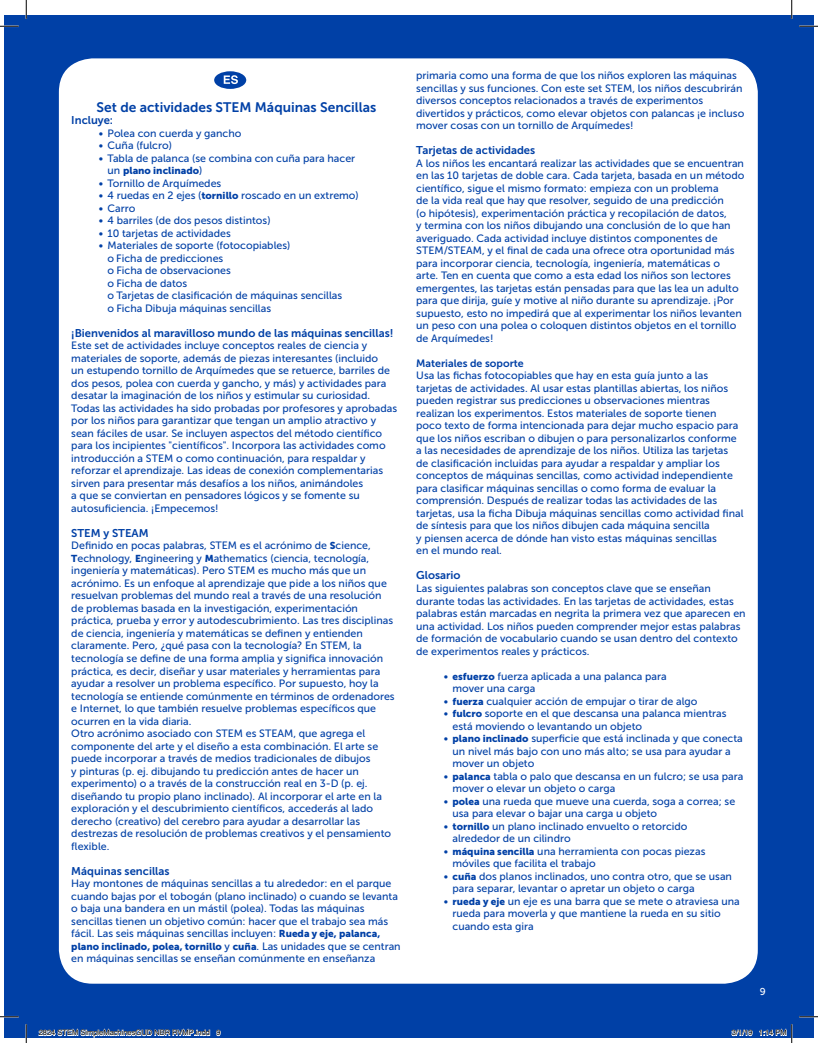
<style>
.page{position:relative;width:818px;height:1043px;background:#fff}
.page>*{position:absolute;margin:0;border:0;box-sizing:border-box;transform-origin:0 0}
.t1{font:13.75px "Museo Sans 700";color:#0040a6}
.t2{font:11.25px "Museo Sans 700";color:#0040a6}
.t3{font:10.62px/12.5px "Museo Sans 500";color:#0040a6}
.t4{font:10.62px "Museo Sans 700";color:#0040a6}
.t5{font:10px "Museo Sans 900";color:#0040a6}
.t6{font:10px "Museo Sans 500";color:#fff}
.t7{font:7.5px "Helvetica";color:#000}
.s1{font-family:"Museo Sans 500";font-size:10.62px}
.s2{font-family:"Museo Sans 900";font-size:10px}
</style>
<div class="page">
<div style="left:26px;top:15px;width:787px;height:1022px;background:#0040a6"></div>
<div style="left:59px;top:58px;width:698px;height:925px;background:#fff;border-radius:34px"></div>
<div style="left:4px;top:15px;width:22px;height:1022px;background:#0040a6"></div>
<div style="left:214px;top:71px;width:32px;height:18px;background:#0040a6;border-radius:50%"></div>
<svg style="left:224px;top:75px;width:14px;height:9px"></svg>
<svg style="left:0;top:25px;width:19px;height:2px"></svg>
<svg style="left:799px;top:25px;width:19px;height:2px"></svg>
<svg style="left:0;top:1015px;width:19px;height:2px"></svg>
<svg style="left:799px;top:1015px;width:19px;height:2px"></svg>
<svg style="left:25px;top:0;width:2px;height:19px"></svg>
<svg style="left:25px;top:1024px;width:2px;height:18px"></svg>
<svg style="left:790px;top:0;width:2px;height:19px"></svg>
<svg style="left:38px;top:1028px;width:172px;height:9px"></svg>
<svg style="left:216px;top:1029px;width:5px;height:7px"></svg>
<svg style="left:731px;top:1029px;width:21px;height:7px"></svg>
<svg style="left:759px;top:1024px;width:33px;height:18px"></svg>
<p class="t1" style="left:97px;top:99px;width:281px">Set de actividades STEM Máquinas Sencillas</p>
<p class="t2" style="left:71px;top:114px;width:43px">Incluye:</p>
<p class="t3" style="left:99px;top:127px;width:144px">• Polea con cuerda y gancho</p>
<p class="t3" style="left:99px;top:139px;width:75px">• Cuña (fulcro)</p>
<p class="t3" style="left:99px;top:152px;width:258px">• Tabla de palanca (se combina con cuña para hacer</p>
<p class="t5" style="left:108px;top:165px;width:96px"><span class="s1">un</span> plano inclinado<span class="s1">)</span></p>
<p class="t3" style="left:99px;top:177px;width:124px">• Tornillo de Arquímedes</p>
<p class="t3" style="left:99px;top:189px;width:261px">• 4 ruedas en 2 ejes (<span class="s2">tornillo</span> roscado en un extremo)</p>
<p class="t3" style="left:99px;top:202px;width:38px">• Carro</p>
<p class="t3" style="left:99px;top:214px;width:173px">• 4 barriles (de dos pesos distintos)</p>
<p class="t3" style="left:99px;top:227px;width:134px">• 10 tarjetas de actividades</p>
<p class="t3" style="left:108px;top:239px;width:236px;text-indent:-9px">• Materiales de soporte (fotocopiables)<br>o Ficha de predicciones<br>o Ficha de observaciones<br>o Ficha de datos<br>o Tarjetas de clasificación de máquinas sencillas o Ficha Dibuja máquinas sencillas</p>
<p class="t2" style="left:71px;top:327px;width:324px">¡Bienvenidos al maravilloso mundo de las máquinas sencillas!</p>
<p class="t3" style="left:71px;top:339px;width:327px">Este set de actividades incluye conceptos reales de ciencia y materiales de soporte, además de piezas interesantes (incluido<br>un estupendo tornillo de Arquímedes que se retuerce, barriles de dos pesos, polea con cuerda y gancho, y más) y actividades para desatar la imaginación de los niños y estimular su curiosidad.<br>Todas las actividades ha sido probadas por profesores y aprobadas por los niños para garantizar que tengan un amplio atractivo y sean fáciles de usar. Se incluyen aspectos del método científico para los incipientes "científicos". Incorpora las actividades como introducción a STEM o como continuación, para respaldar y reforzar el aprendizaje. Las ideas de conexión complementarias sirven para presentar más desafíos a los niños, animándoles<br>a que se conviertan en pensadores lógicos y se fomente su autosuficiencia. ¡Empecemos!</p>
<p class="t2" style="left:71px;top:527px;width:79px">STEM y STEAM</p>
<p class="t3" style="left:71px;top:539px;width:325px">Definido en pocas palabras, STEM es el acrónimo de <span class="s2">S</span>cience, <span class="s2">T</span>echnology, <span class="s2">E</span>ngineering y <span class="s2">M</span>athematics (ciencia, tecnología, ingeniería y matemáticas). Pero STEM es mucho más que un acrónimo. Es un enfoque al aprendizaje que pide a los niños que resuelvan problemas del mundo real a través de una resolución de problemas basada en la investigación, experimentación práctica, prueba y error y autodescubrimiento. Las tres disciplinas de ciencia, ingeniería y matemáticas se definen y entienden claramente. Pero, ¿qué pasa con la tecnología? En STEM, la tecnología se define de una forma amplia y significa innovación práctica, es decir, diseñar y usar materiales y herramientas para ayudar a resolver un problema específico. Por supuesto, hoy la tecnología se entiende comúnmente en términos de ordenadores e Internet, lo que también resuelve problemas específicos que ocurren en la vida diaria.<br>Otro acrónimo asociado con STEM es STEAM, que agrega el componente del arte y el diseño a esta combinación. El arte se puede incorporar a través de medios tradicionales de dibujos<br>y pinturas (p. ej. dibujando tu predicción antes de hacer un experimento) o a través de la construcción real en 3-D (p. ej. diseñando tu propio plano inclinado). Al incorporar el arte en la exploración y el descubrimiento científicos, accederás al lado derecho (creativo) del cerebro para ayudar a desarrollar las destrezas de resolución de problemas creativos y el pensamiento flexible.</p>
<p class="t2" style="left:71px;top:864px;width:100px">Máquinas sencillas</p>
<p class="t3" style="left:71px;top:877px;width:328px">Hay montones de máquinas sencillas a tu alrededor: en el parque cuando bajas por el tobogán (plano inclinado) o cuando se levanta o baja una bandera en un mástil (polea). Todas las máquinas sencillas tienen un objetivo común: hacer que el trabajo sea más fácil. Las seis máquinas sencillas incluyen: <span class="s2">Rueda y eje, palanca,</span></p>
<p class="t5" style="left:71px;top:940px;width:331px">plano inclinado, polea, tornillo <span class="s1">y</span> cuña<span class="s1">. Las unidades que se centran</span></p>
<p class="t3" style="left:71px;top:952px;width:305px">en máquinas sencillas se enseñan comúnmente en enseñanza</p>
<p class="t3" style="left:416px;top:69px;width:329px">primaria como una forma de que los niños exploren las máquinas sencillas y sus funciones. Con este set STEM, los niños descubrirán diversos conceptos relacionados a través de experimentos divertidos y prácticos, como elevar objetos con palancas ¡e incluso mover cosas con un tornillo de Arquímedes!</p>
<p class="t2" style="left:416px;top:144px;width:120px">Tarjetas de actividades</p>
<p class="t3" style="left:416px;top:157px;width:330px">A los niños les encantará realizar las actividades que se encuentran en las 10 tarjetas de doble cara. Cada tarjeta, basada en un método científico, sigue el mismo formato: empieza con un problema<br>de la vida real que hay que resolver, seguido de una predicción<br>(o hipótesis), experimentación práctica y recopilación de datos,<br>y termina con los niños dibujando una conclusión de lo que han averiguado. Cada actividad incluye distintos componentes de STEM/STEAM, y el final de cada una ofrece otra oportunidad más para incorporar ciencia, tecnología, ingeniería, matemáticas o arte. Ten en cuenta que como a esta edad los niños son lectores emergentes, las tarjetas están pensadas para que las lea un adulto para que dirija, guíe y motive al niño durante su aprendizaje. ¡Por supuesto, esto no impedirá que al experimentar los niños levanten un peso con una polea o coloquen distintos objetos en el tornillo de Arquímedes!</p>
<p class="t4" style="left:416px;top:357px;width:109px">Materiales de soporte</p>
<p class="t3" style="left:416px;top:369px;width:329px">Usa las fichas fotocopiables que hay en esta guía junto a las tarjetas de actividades. Al usar estas plantillas abiertas, los niños pueden registrar sus predicciones u observaciones mientras realizan los experimentos. Estos materiales de soporte tienen poco texto de forma intencionada para dejar mucho espacio para que los niños escriban o dibujen o para personalizarlos conforme a las necesidades de aprendizaje de los niños. Utiliza las tarjetas<br>de clasificación incluidas para ayudar a respaldar y ampliar los conceptos de máquinas sencillas, como actividad independiente para clasificar máquinas sencillas o como forma de evaluar la comprensión. Después de realizar todas las actividades de las tarjetas, usa la ficha Dibuja máquinas sencillas como actividad final de síntesis para que los niños dibujen cada máquina sencilla<br>y piensen acerca de dónde han visto estas máquinas sencillas<br>en el mundo real.</p>
<p class="t2" style="left:416px;top:569px;width:46px">Glosario</p>
<p class="t3" style="left:416px;top:582px;width:331px">Las siguientes palabras son conceptos clave que se enseñan durante todas las actividades. En las tarjetas de actividades, estas palabras están marcadas en negrita la primera vez que aparecen en una actividad. Los niños pueden comprender mejor estas palabras de formación de vocabulario cuando se usan dentro del contexto de experimentos reales y prácticos.</p>
<p class="t3" style="left:452px;top:669px;width:216px;text-indent:-9px">• <span class="s2">esfuerzo</span> fuerza aplicada a una palanca para mover una carga</p>
<p class="t3" style="left:444px;top:694px;width:255px">• <span class="s2">fuerza</span> cualquier acción de empujar o tirar de algo</p>
<p class="t3" style="left:452px;top:707px;width:275px;text-indent:-9px">• <span class="s2">fulcro</span> soporte en el que descansa una palanca mientras está moviendo o levantando un objeto</p>
<p class="t3" style="left:452px;top:732px;width:292px;text-indent:-9px">• <span class="s2">plano inclinado</span> superficie que está inclinada y que conecta un nivel más bajo con uno más alto; se usa para ayudar a mover un objeto</p>
<p class="t3" style="left:452px;top:769px;width:292px;text-indent:-9px">• <span class="s2">palanca</span> tabla o palo que descansa en un fulcro; se usa para mover o elevar un objeto o carga</p>
<p class="t3" style="left:452px;top:794px;width:284px;text-indent:-9px">• <span class="s2">polea</span> una rueda que mueve una cuerda, soga a correa; se usa para elevar o bajar una carga u objeto</p>
<p class="t3" style="left:452px;top:819px;width:236px;text-indent:-9px">• <span class="s2">tornillo</span> un plano inclinado envuelto o retorcido alrededor de un cilindro</p>
<p class="t3" style="left:452px;top:844px;width:254px;text-indent:-9px">• <span class="s2">máquina sencilla</span> una herramienta con pocas piezas móviles que facilita el trabajo</p>
<p class="t3" style="left:452px;top:869px;width:281px;text-indent:-9px">• <span class="s2">cuña</span> dos planos inclinados, uno contra otro, que se usan para separar, levantar o apretar un objeto o carga</p>
<p class="t3" style="left:452px;top:894px;width:289px;text-indent:-9px">• <span class="s2">rueda y eje</span> un eje es una barra que se mete o atraviesa una rueda para moverla y que mantiene la rueda en su sitio cuando esta gira</p>
<p class="t6" style="left:759px;top:986px;width:7px">9</p>
<p class="t7" style="left:39px;top:1027px;width:183px">2824 STEM SimpleMachinesGUD NBR RVMP.indd 9</p>
<p class="t7" style="left:731px;top:1027px;width:57px">3/1/19 1:14 PM</p>
</div>
